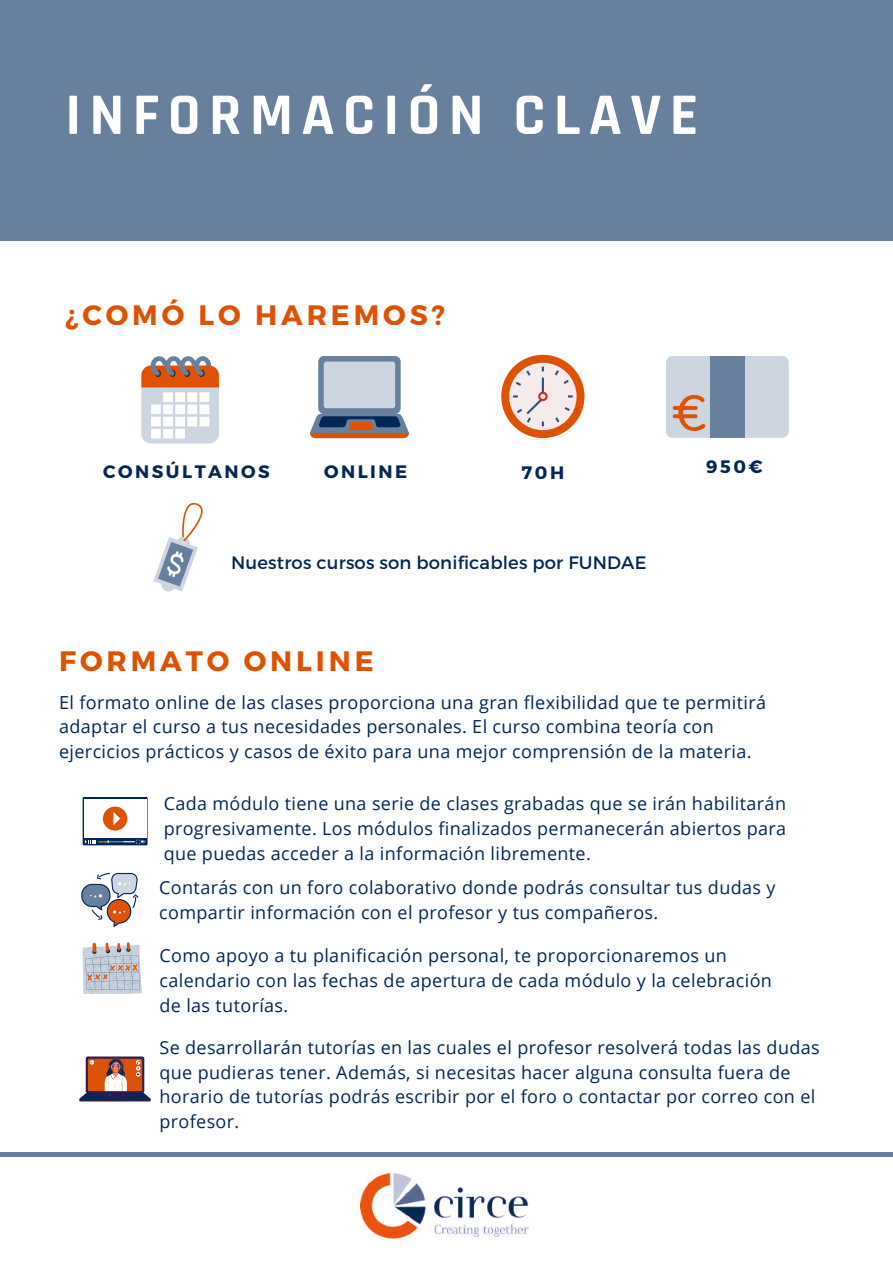
<style>
.page{position:relative;width:893px;height:1264px;background:#fff}
.page>*{position:absolute;margin:0;border:0;box-sizing:border-box;transform-origin:0 0}
.t1{font:700 59.55px "Rajdhani";letter-spacing:.14em;color:#fff}
.t2{font:700 28.05px "Montserrat";letter-spacing:.14em;color:#e05203}
.t3{font:18px/24.8px "Open Sans";letter-spacing:.02em;color:#002756}
.t4{font:18px "Montserrat";letter-spacing:.01em;color:#002756}
.t5{font:700 18px "Montserrat";letter-spacing:.14em;color:#002756}
.t6{font:700 18px "Montserrat";letter-spacing:.14em;color:#032953}
</style>
<div class="page">
<div style="left:0;top:0;width:892px;height:240px;background:#67809e"></div>
<hr style="left:0;top:1152px;width:892px;height:4px;background:#67809e">
<svg style="left:141px;top:356px;width:78px;height:87px"></svg>
<svg style="left:310px;top:356px;width:99px;height:82px;background:#a8aab4"></svg>
<div style="left:501px;top:355px;width:83px;height:83px;background:#e05203;border-radius:50%"></div>
<div style="left:509px;top:363px;width:67px;height:67px;background:#f6eaea;border-radius:50%"></div>
<svg style="left:541px;top:366px;width:3px;height:5px"></svg>
<svg style="left:554px;top:368px;width:17px;height:16px"></svg>
<svg style="left:555px;top:407px;width:17px;height:18px"></svg>
<svg style="left:513px;top:368px;width:18px;height:18px"></svg>
<hr style="left:541px;top:378px;width:3px;height:15px;background:#24537c">
<svg style="left:513px;top:395px;width:31px;height:31px"></svg>
<div style="left:538px;top:392px;width:9px;height:9px;border:2px solid #d7282f;border-radius:50%"></div>
<div style="left:665px;top:356px;width:123px;height:82px;background:#cdd5e0;border-radius:7px"></div>
<div style="left:710px;top:356px;width:34px;height:82px;background:#67809e"></div>
<svg style="left:672px;top:395px;width:33px;height:36px"></svg>
<img style="left:361px;top:1173px;width:168px;height:66px">
<svg style="left:153px;top:502px;width:50px;height:90px"></svg>
<svg style="left:79px;top:1056px;width:72px;height:45px"></svg>
<svg style="left:81px;top:872px;width:57px;height:54px"></svg>
<svg style="left:82px;top:942px;width:60px;height:51px;background:#c5c5cb"></svg>
<div style="left:83px;top:797px;width:64px;height:48px;background:#002756"></div>
<div style="left:84px;top:799px;width:62px;height:39px;background:#fff"></div>
<div style="left:103px;top:806px;width:24px;height:24px;background:#e05203;border-radius:50%"></div>
<svg style="left:113px;top:812px;width:7px;height:13px"></svg>
<svg style="left:85px;top:839px;width:60px;height:4px"></svg>
<h1 class="t1" style="left:65px;top:78px;width:634px">INFORMACIÓN CLAVE</h1>
<h2 class="t2" style="left:65px;top:296px;width:381px">¿COMÓ LO HAREMOS?</h2>
<p class="t6" style="left:103px;top:459px;width:168px">CONSÚLTANOS</p>
<p class="t5" style="left:324px;top:459px;width:85px">ONLINE</p>
<p class="t5" style="left:521px;top:460px;width:44px">70H</p>
<p class="t4" style="left:231px;top:551px;width:417px">Nuestros cursos son bonificables por FUNDAE</p>
<h2 class="t2" style="left:59px;top:642px;width:316px">FORMATO ONLINE</h2>
<p class="t5" style="left:706px;top:455px;width:58px">950€</p>
<p class="t3" style="left:59px;top:689px;width:708px">El formato online de las clases proporciona una gran flexibilidad que te permitirá adaptar el curso a tus necesidades personales. El curso combina teoría con ejercicios prácticos y casos de éxito para una mejor comprensión de la materia.</p>
<p class="t3" style="left:164px;top:790px;width:624px;text-align:justify">Cada módulo tiene una serie de clases grabadas que se irán habilitarán progresivamente. Los módulos finalizados permanecerán abiertos para que puedas acceder a la información libremente.</p>
<p class="t3" style="left:159px;top:874px;width:617px">Contarás con un foro colaborativo donde podrás consultar tus dudas y compartir información con el profesor y tus compañeros.</p>
<p class="t3" style="left:159px;top:943px;width:614px">Como apoyo a tu planificación personal, te proporcionaremos un calendario con las fechas de apertura de cada módulo y la celebración de las tutorías.</p>
<p class="t3" style="left:159px;top:1034px;width:661px">Se desarrollarán tutorías en las cuales el profesor resolverá todas las dudas que pudieras tener. Además, si necesitas hacer alguna consulta fuera de horario de tutorías podrás escribir por el foro o contactar por correo con el profesor.</p>
</div>
